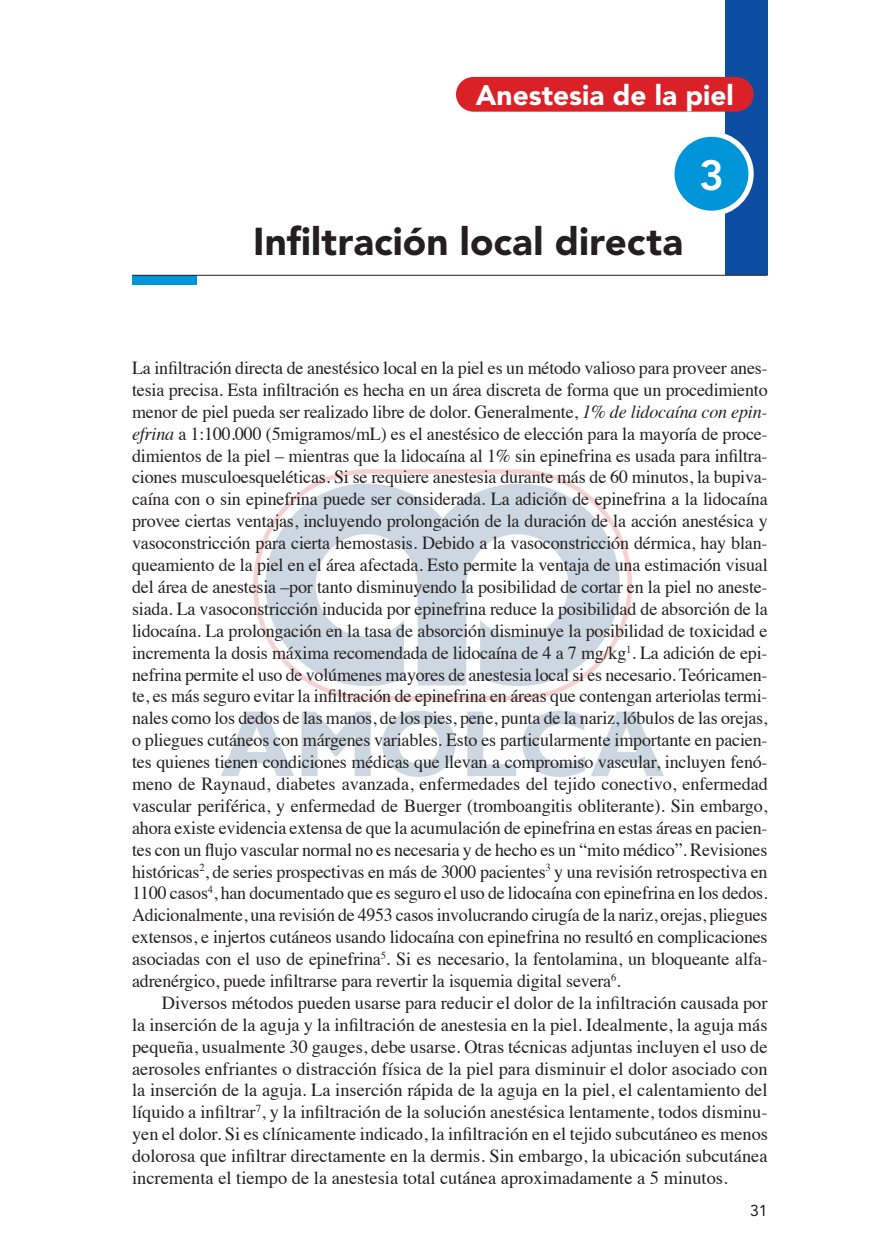
<style>
.page{position:relative;width:885px;height:1246px;background:#fff}
.page>*{position:absolute;margin:0;border:0;box-sizing:border-box;transform-origin:0 0}
.t1{font:800 42px "Avenir LT Pro";color:#fff}
.t2{font:900 38.5px "Avenir LT Pro";color:#231f20}
.t3{font:900 28px "Avenir LT Pro";color:#fff}
.Normal_Text{font:18.38px/21.9px "Times";letter-spacing:-.005em;color:#231f20;text-align:justify}
.t4{font:15.75px "Avenir LT Pro";color:#231f20}
.s1{font-style:italic}
</style>
<div class="page">
<img style="left:221px;top:469px;width:442px;height:307px">
<div style="left:725px;top:0;width:42px;height:275px;background:#0d4da1"></div>
<div style="left:671px;top:134px;width:79px;height:79px;background:#0095d9;border-radius:50%"></div>
<div style="left:669px;top:131px;width:84px;height:85px;border:5px solid #fff;border-radius:50%"></div>
<div style="left:132px;top:275px;width:64px;height:10px;background:#0095d9"></div>
<hr style="left:132px;top:275px;width:635px;height:1px;background:#231f20">
<div style="left:456px;top:77px;width:297px;height:35px;background:#da2128;border-radius:18px"></div>
<p class="t3" style="left:475px;top:78px;width:259px">Anestesia de la piel</p>
<p class="t2" style="left:253px;top:218px;width:431px">Infiltración local directa</p>
<p class="t1" style="left:698px;top:150px;width:26px">3</p>
<p class="Normal_Text" style="left:132px;top:355px;width:637px">La infiltración directa de anestésico local en la piel es un método valioso para proveer anes&shy;tesia precisa. Esta infiltración es hecha en un área discreta de forma que un procedimiento menor de piel pueda ser realizado libre de dolor. Generalmente, <span class="s1">1% de lidocaína con epin&shy;efrina</span> a 1:100.000 (5migramos/mL) es el anestésico de elección para la mayoría de proce&shy;dimientos de la piel – mientras que la lidocaína al 1% sin epinefrina es usada para infiltra&shy;ciones musculoesqueléticas. Si se requiere anestesia durante más de 60 minutos, la bupiva&shy;caína con o sin epinefrina puede ser considerada. La adición de epinefrina a la lidocaína provee ciertas ventajas, incluyendo prolongación de la duración de la acción anestésica y vasoconstricción para cierta hemostasis. Debido a la vasoconstricción dérmica, hay blan&shy;queamiento de la piel en el área afectada. Esto permite la ventaja de una estimación visual del área de anestesia –por tanto disminuyendo la posibilidad de cortar en la piel no aneste&shy;siada. La vasoconstricción inducida por epinefrina reduce la posibilidad de absorción de la lidocaína. La prolongación en la tasa de absorción disminuye la posibilidad de toxicidad e incrementa la dosis máxima recomendada de lidocaína de 4 a 7 mg/kg<sup>1</sup>. La adición de epi&shy;nefrina permite el uso de volúmenes mayores de anestesia local si es necesario. Teóricamen&shy;te, es más seguro evitar la infiltración de epinefrina en áreas que contengan arteriolas termi&shy;nales como los dedos de las manos, de los pies, pene, punta de la nariz, lóbulos de las orejas, o pliegues cutáneos con márgenes variables. Esto es particularmente importante en pacien&shy;tes quienes tienen condiciones médicas que llevan a compromiso vascular, incluyen fenó&shy;meno de Raynaud, diabetes avanzada, enfermedades del tejido conectivo, enfermedad vascular periférica, y enfermedad de Buerger (tromboangitis obliterante). Sin embargo, ahora existe evidencia extensa de que la acumulación de epinefrina en estas áreas en pacien&shy;tes con un flujo vascular normal no es necesaria y de hecho es un “mito médico”. Revisiones históricas<sup>2</sup>, de series prospectivas en más de 3000 pacientes<sup>3</sup> y una revisión retrospectiva en 1100 casos<sup>4</sup>, han documentado que es seguro el uso de lidocaína con epinefrina en los dedos.<br>Adicionalmente, una revisión de 4953 casos involucrando cirugía de la nariz, orejas, pliegues extensos, e injertos cutáneos usando lidocaína con epinefrina no resultó en complicaciones asociadas con el uso de epinefrina<sup>5</sup>. Si es necesario, la fentolamina, un bloqueante alfa&shy;adrenérgico, puede infiltrarse para revertir la isquemia digital severa<sup>6</sup>.</p>
<p class="Normal_Text" style="left:132px;top:989px;width:637px;text-indent:30px">Diversos métodos pueden usarse para reducir el dolor de la infiltración causada por la inserción de la aguja y la infiltración de anestesia en la piel. Idealmente, la aguja más pequeña, usualmente 30 gauges, debe usarse. Otras técnicas adjuntas incluyen el uso de aerosoles enfriantes o distracción física de la piel para disminuir el dolor asociado con la inserción de la aguja. La inserción rápida de la aguja en la piel, el calentamiento del líquido a infiltrar<sup>7</sup>, y la infiltración de la solución anestésica lentamente, todos disminu&shy;yen el dolor. Si es clínicamente indicado, la infiltración en el tejido subcutáneo es menos dolorosa que infiltrar directamente en la dermis. Sin embargo, la ubicación subcutánea incrementa el tiempo de la anestesia total cutánea aproximadamente a 5 minutos.</p>
<p class="t4" style="left:749px;top:1200px;width:19px">31</p>
</div>
